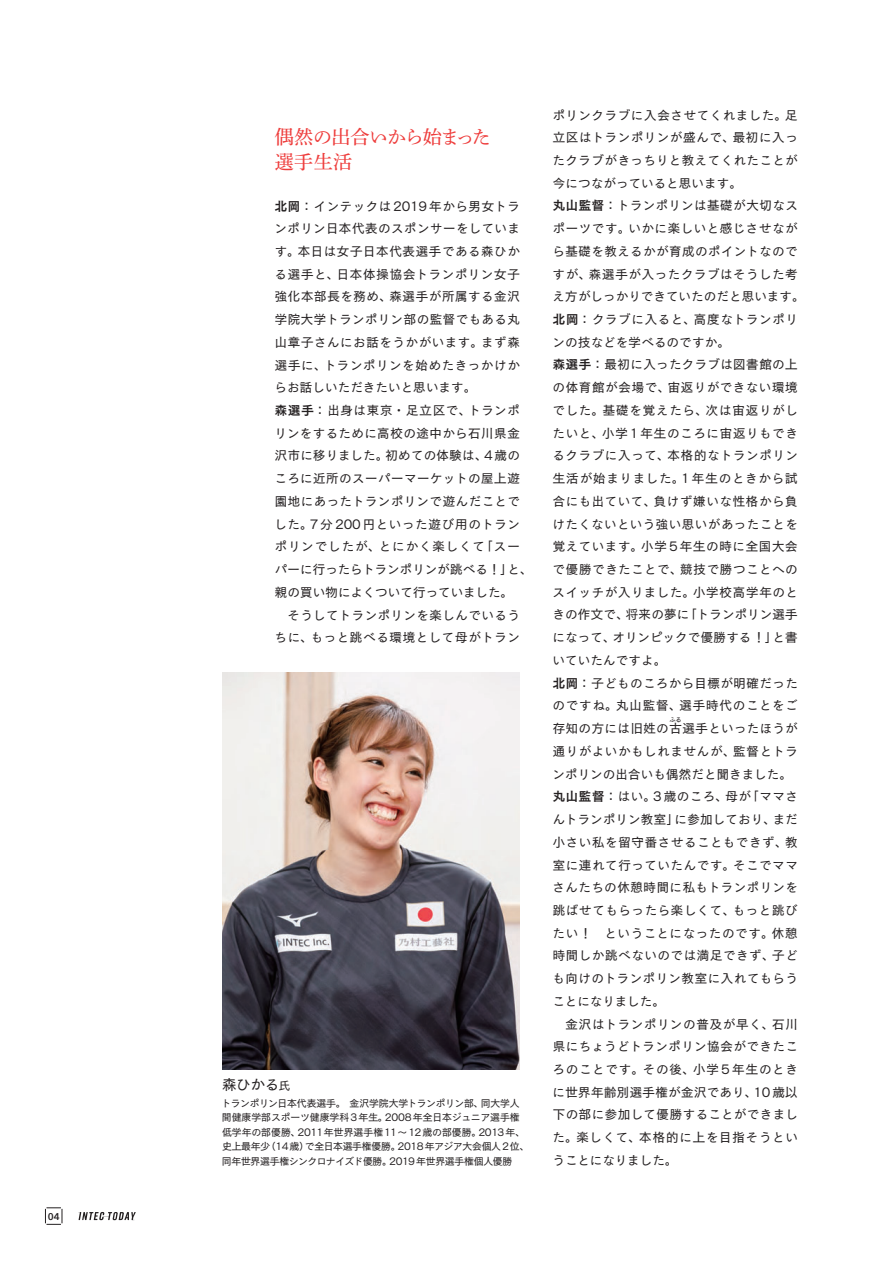
<style>
.page{position:relative;width:893px;height:1263px;background:#fff}
.page>*{position:absolute;margin:0;border:0;box-sizing:border-box;transform-origin:0 0}
.t1{font:19.05px/24.8px "Shuei Min Pr 6 M 90 msp RKSJ H";letter-spacing:-.03em;color:#ee3d3c}
.t2{font:14.4px "New Cezanne Pro M 90 msp RKSJ H";color:#231f20}
.t3{font:12.45px/22.6px "New Cezanne Pro M 90 msp RKSJ H";letter-spacing:.05em;color:#231f20}
.t4{font:9.75px/14.4px "New Cezanne Pro M 90 msp RKSJ H";letter-spacing:-.02em;color:#231f20}
.t5{font:600 9.75px "Avenir Next";color:#231f20}
.t6{font:6.15px "New Cezanne Pro M 90 msp RKSJ H";color:#231f20}
.s1{font-family:"New Cezanne Pro DB 90 msp RKSJ H"}
.s2{font-size:11.4px}
</style>
<div class="page">
<svg style="left:45px;top:1208px;width:18px;height:17px"></svg>
<svg style="left:79px;top:1212px;width:57px;height:9px"></svg>
<img style="left:222px;top:673px;width:298px;height:396px">
<p class="t5" style="left:48px;top:1210px;width:13px">04</p>
<h1 class="t1" style="left:275px;top:127px;width:218px">偶然の出合いから始まった選手生活</h1>
<p class="t3" style="left:274px;top:196px;width:259px"><span class="s1">北岡</span>：インテックは 2019 年から男女トランポリン日本代表のスポンサーをしています。本日は女子日本代表選手である森ひかる選手と、日本体操協会トランポリン女子強化本部長を務め、森選手が所属する金沢学院大学トランポリン部の監督でもある丸山章子さんにお話をうかがいます。まず森選手に、トランポリンを始めたきっかけからお話しいただきたいと思います。<br><span class="s1">森選手</span>：出身は東京・足立区で、トランポリンをするために高校の途中から石川県金沢市に移りました。初めての体験は、4歳のころに近所のスーパーマーケットの屋上遊園地にあったトランポリンで遊んだことでした。7 分 200円といった遊び用のトランポリンでしたが、とにかく楽しくて「スーパーに行ったらトランポリンが跳べる！」と、親の買い物によくついて行っていました。<br>　そうしてトランポリンを楽しんでいるうちに、もっと跳べる環境として母がトラン</p>
<p class="t2" style="left:222px;top:1080px;width:70px">森ひかる<span class="s2">氏</span></p>
<p class="t4" style="left:221px;top:1097px;width:309px">トランポリン日本代表選手。 金沢学院大学トランポリン部、同大学人間健康学部スポーツ健康学科3年生。2008年全日本ジュニア選手権低学年の部優勝、2011年世界選手権11～12歳の部優勝。2013年、史上最年少（14歳）で全日本選手権優勝。2018年アジア大会個人2位、同年世界選手権シンクロナイズド優勝。2019年世界選手権個人優勝</p>
<p class="t3" style="left:552px;top:105px;width:253px">ポリンクラブに入会させてくれました。足立区はトランポリンが盛んで、最初に入ったクラブがきっちりと教えてくれたことが今につながっていると思います。<br><span class="s1">丸山監督</span>：トランポリンは基礎が大切なスポーツです。いかに楽しいと感じさせながら基礎を教えるかが育成のポイントなのですが、森選手が入ったクラブはそうした考え方がしっかりできていたのだと思います。<span class="s1">北岡</span>：クラブに入ると、高度なトランポリンの技などを学べるのですか。<br><span class="s1">森選手</span>：最初に入ったクラブは図書館の上の体育館が会場で、宙返りができない環境でした。基礎を覚えたら、次は宙返りがしたいと、小学1年生のころに宙返りもできるクラブに入って、本格的なトランポリン生活が始まりました。1年生のときから試合にも出ていて、負けず嫌いな性格から負けたくないという強い思いがあったことを覚えています。小学5年生の時に全国大会で優勝できたことで、競技で勝つことへのスイッチが入りました。小学校高学年のときの作文で、将来の夢に「トランポリン選手になって、オリンピックで優勝する！」と書いていたんですよ。<br><span class="s1">北岡</span>：子どものころから目標が明確だったのですね。丸山監督、選手時代のことをご存知の方には旧姓の古選手といったほうが</p>
<p class="t6" style="left:669px;top:717px;width:14px">ふる</p>
<p class="t3" style="left:552px;top:742px;width:247px">通りがよいかもしれませんが、監督とトランポリンの出合いも偶然だと聞きました。<span class="s1">丸山監督</span>：はい。3 歳のころ、母が「ママさんトランポリン教室」に参加しており、まだ小さい私を留守番させることもできず、教室に連れて行っていたんです。そこでママさんたちの休憩時間に私もトランポリンを跳ばせてもらったら楽しくて、もっと跳びたい！　ということになったのです。休憩時間しか跳べないのでは満足できず、子ども向けのトランポリン教室に入れてもらうことになりました。<br>　金沢はトランポリンの普及が早く、石川県にちょうどトランポリン協会ができたころのことです。その後、小学5 年生のときに世界年齢別選手権が金沢であり、10歳以下の部に参加して優勝することができました。楽しくて、本格的に上を目指そうということになりました。</p>
</div>
